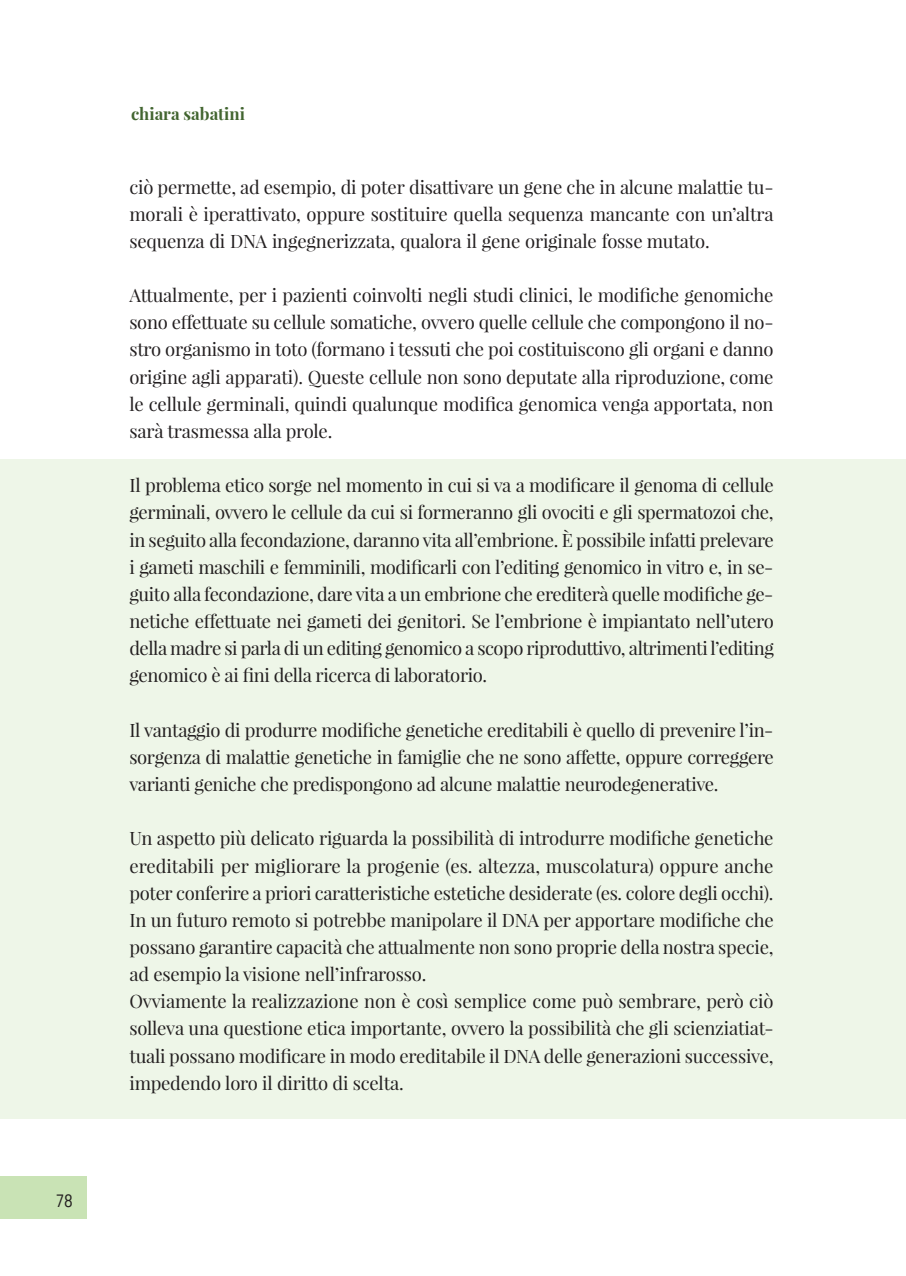
<style>
.page{position:relative;width:906px;height:1276px;background:#fff}
.page>*{position:absolute;margin:0;border:0;box-sizing:border-box;transform-origin:0 0}
.t1{font:18.15px "D DIN";color:#231f20}
.t2{font:18px/27.2px "Playfair Display";letter-spacing:-.015em;color:#231f20;text-align:justify}
.t3{font:700 16.65px "Playfair Display";color:#426530}
</style>
<div class="page">
<div style="left:0;top:1177px;width:86px;height:42px;background:#c9e3b5"></div>
<div style="left:0;top:459px;width:906px;height:659px;background:#eef6e8"></div>
<p class="t1" style="left:56px;top:1192px;width:18px">78</p>
<p class="t3" style="left:131px;top:102px;width:115px">chiara sabatini</p>
<p class="t2" style="left:129px;top:174px;width:645px">ciò permette, ad esempio, di poter disattivare un gene che in alcune malattie tu&shy;morali è iperattivato, oppure sostituire quella sequenza mancante con un’altra sequenza di DNA ingegnerizzata, qualora il gene originale fosse mutato.</p>
<p class="t2" style="left:129px;top:283px;width:646px">Attualmente, per i pazienti coinvolti negli studi clinici, le modifiche genomiche sono effettuate su cellule somatiche, ovvero quelle cellule che compongono il no&shy;stro organismo in toto (formano i tessuti che poi costituiscono gli organi e danno origine agli apparati). Queste cellule non sono deputate alla riproduzione, come le cellule germinali, quindi qualunque modifica genomica venga apportata, non sarà trasmessa alla prole.</p>
<p class="t2" style="left:129px;top:473px;width:646px">Il problema etico sorge nel momento in cui si va a modificare il genoma di cellule germinali, ovvero le cellule da cui si formeranno gli ovociti e gli spermatozoi che, in seguito alla fecondazione, daranno vita all’embrione. È possibile infatti prelevare i gameti maschili e femminili, modificarli con l’editing genomico in vitro e, in se&shy;guito alla fecondazione, dare vita a un embrione che erediterà quelle modifiche ge&shy;netiche effettuate nei gameti dei genitori. Se l’embrione è impiantato nell’utero della madre si parla di un editing genomico a scopo riproduttivo, altrimenti l’editing genomico è ai fini della ricerca di laboratorio.</p>
<p class="t2" style="left:129px;top:717px;width:646px">Il vantaggio di produrre modifiche genetiche ereditabili è quello di prevenire l’in&shy;sorgenza di malattie genetiche in famiglie che ne sono affette, oppure correggere varianti geniche che predispongono ad alcune malattie neurodegenerative.</p>
<p class="t2" style="left:129px;top:826px;width:646px">Un aspetto più delicato riguarda la possibilità di introdurre modifiche genetiche ereditabili per migliorare la progenie (es. altezza, muscolatura) oppure anche poter conferire a priori caratteristiche estetiche desiderate (es. colore degli occhi).<br>In un futuro remoto si potrebbe manipolare il DNA per apportare modifiche che possano garantire capacità che attualmente non sono proprie della nostra specie, ad esempio la visione nell’infrarosso.</p>
<p class="t2" style="left:129px;top:989px;width:646px">Ovviamente la realizzazione non è così semplice come può sembrare, però ciò solleva una questione etica importante, ovvero la possibilità che gli scienziatiat&shy;tuali possano modificare in modo ereditabile il DNA delle generazioni successive, impedendo loro il diritto di scelta.</p>
</div>
